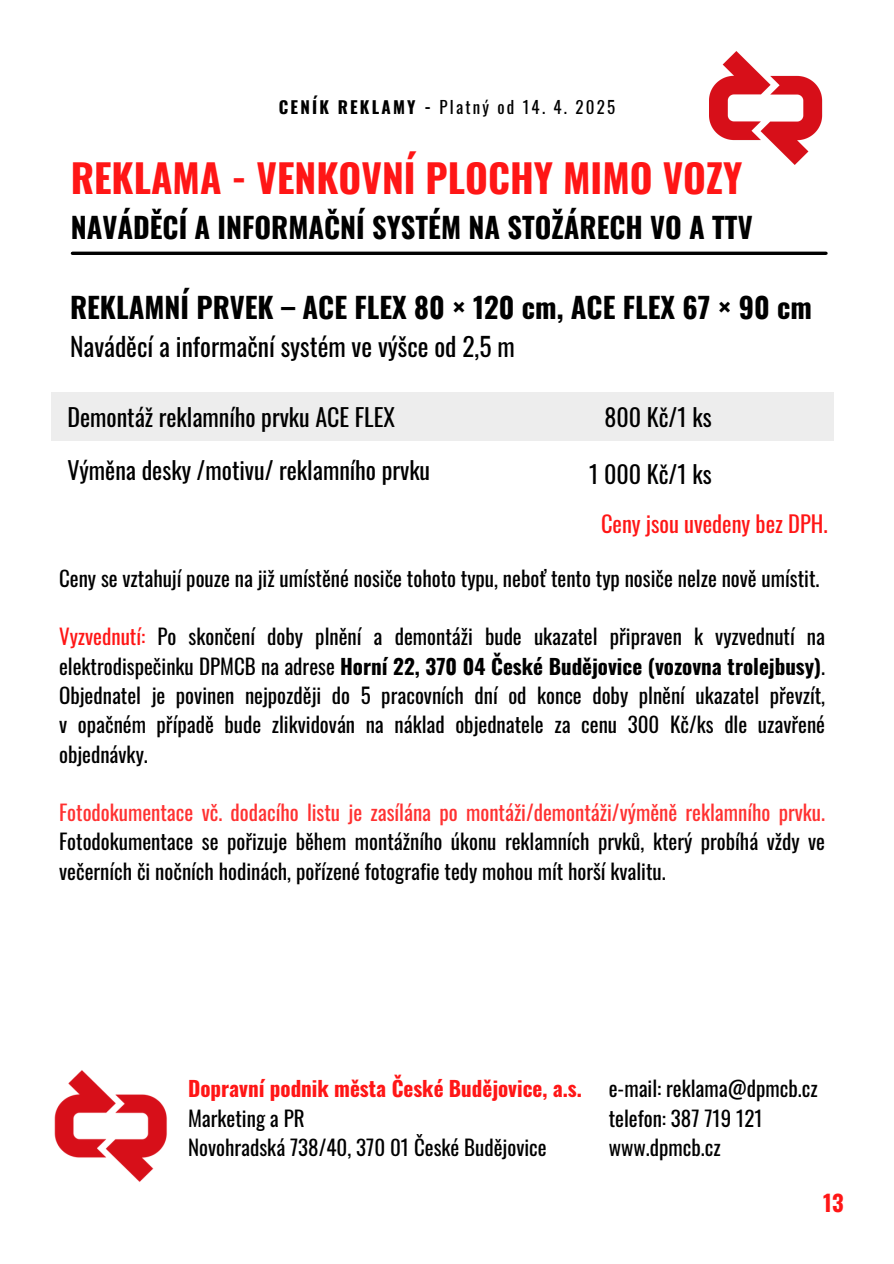
<style>
.page{position:relative;width:894px;height:1264px;background:#fff}
.page>*{position:absolute;margin:0;border:0;box-sizing:border-box;transform-origin:0 0}
.t1{font:700 39px "Oswald";color:#ff1616}
.t2{font:700 28.5px "Oswald";color:#000}
.t3{font:25.5px "Oswald";color:#000}
.t4{font:24px "Oswald";color:#000}
.t5{font:22.5px "Oswald";color:#ff1616}
.t6{font:700 22.5px "Oswald";color:#ff1616}
.t7{font:21px/29.2px "Oswald";color:#000}
.t8{font:16.95px "Oswald";letter-spacing:.13em;color:#000}
.s1{font-weight:700}
.s2{color:#ff1616}
.s3{color:#ff3131}
.s4{font-weight:700;color:#ff1616}
</style>
<div class="page">
<svg style="left:72px;top:251px;width:753px;height:4px;background:#272727"></svg>
<img style="left:54px;top:1070px;width:113px;height:112px">
<img style="left:709px;top:51px;width:114px;height:114px">
<div style="left:51px;top:392px;width:782px;height:48px;background:#ededed"></div>
<p class="t8" style="left:279px;top:93px;width:337px"><span class="s1">CENÍK REKLAMY -</span> Platný od 14. 4. 2025</p>
<p class="t1" style="left:71px;top:147px;width:672px">REKLAMA - VENKOVNÍ PLOCHY MIMO VOZY</p>
<h4 class="t2" style="left:71px;top:205px;width:683px">NAVÁDĚCÍ A INFORMAČNÍ SYSTÉM NA STOŽÁRECH VO A TTV</h4>
<h1 class="t2" style="left:70px;top:285px;width:743px">REKLAMNÍ PRVEK – ACE FLEX 80 × 120 cm, ACE FLEX 67 × 90 cm</h1>
<h2 class="t3" style="left:70px;top:327px;width:446px">Naváděcí a informační systém ve výšce od 2,5 m</h2>
<p class="t4" style="left:67px;top:398px;width:329px">Demontáž reklamního prvku ACE FLEX</p>
<h3 class="t4" style="left:67px;top:451px;width:364px">Výměna desky /motivu/ reklamního prvku</h3>
<h4 class="t4" style="left:589px;top:455px;width:124px">1 000 Kč/1 ks</h4>
<h4 class="t4" style="left:604px;top:398px;width:109px">800 Kč/1 ks</h4>
<h4 class="t5" style="left:600px;top:506px;width:228px">Ceny jsou uvedeny bez DPH.</h4>
<h5 class="t7" style="left:59px;top:562px;width:761px">Ceny se vztahují pouze na již umístěné nosiče tohoto typu, neboť tento typ nosiče nelze nově umístit.</h5>
<h5 class="t7" style="left:59px;top:621px;width:767px;text-align:justify"><span class="s2">Vyzvednutí:</span> Po skončení doby plnění a demontáži bude ukazatel připraven k vyzvednutí na elektrodispečinku DPMCB na adrese <span class="s1">Horní 22, 370 04 České Budějovice (vozovna trolejbusy)</span>.<br>Objednatel je povinen nejpozději do 5 pracovních dní od konce doby plnění ukazatel převzít, v opačném případě bude zlikvidován na náklad objednatele za cenu 300 Kč/ks dle uzavřené objednávky.</h5>
<h5 class="t7" style="left:59px;top:797px;width:767px;text-align:justify"><span class="s3">Fotodokumentace vč. dodacího listu je zasílána po montáži/demontáži/výměně reklamního prvku.<br></span>Fotodokumentace se pořizuje během montážního úkonu reklamních prvků, který probíhá vždy ve večerních či nočních hodinách, pořízené fotografie tedy mohou mít horší kvalitu.</h5>
<p class="t7" style="left:188px;top:1073px;width:395px"><span class="s4">Dopravní podnik města České Budějovice, a.s.<br></span>Marketing a PR<br>Novohradská 738/40, 370 01 České Budějovice</p>
<p class="t7" style="left:608px;top:1073px;width:210px">e-mail: reklama@dpmcb.cz telefon: 387 719 121 www.dpmcb.cz</p>
<h4 class="t6" style="left:823px;top:1184px;width:22px">13</h4>
</div>
